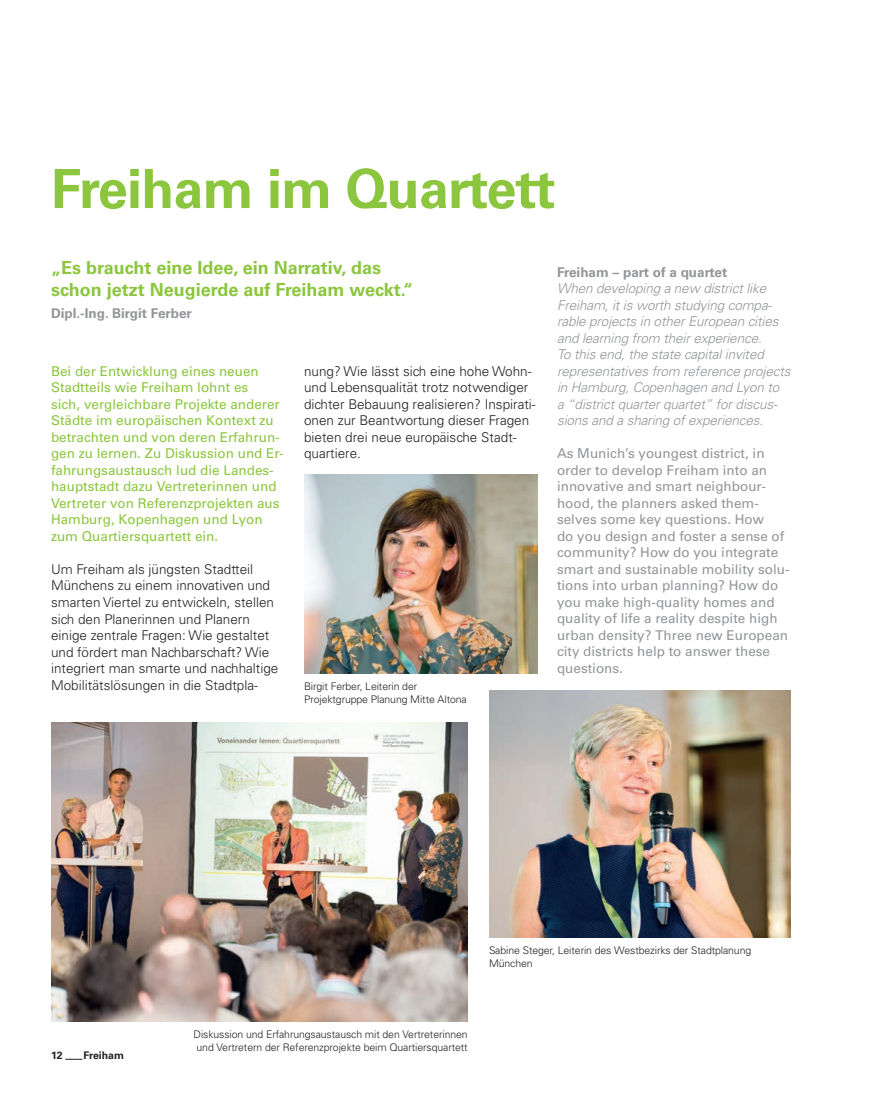
<style>
.page{position:relative;width:893px;height:1106px;background:#fff}
.page>*{position:absolute;margin:0;border:0;box-sizing:border-box;transform-origin:0 0}
.t1{font:700 54px "Univers CE";letter-spacing:-.015em;color:#8bc63e}
.t2{font:700 18px/21.8px "Univers CE";color:#8bc63e}
.t3{font:300 13.5px/16.5px "Univers CE";color:#231f20}
.t4{font:13.5px/16.5px "Univers";color:#939598}
.t5{font:13.5px/16.5px "Univers";color:#8bc63e}
.t6{font:italic 300 13.5px/16.5px "Univers";letter-spacing:-.01em;color:#939598}
.t7{font:700 13.5px "Univers CE";color:#939598}
.t8{font:300 10.5px/13.2px "Univers";letter-spacing:-.01em;color:#231f20}
.t9{font:700 10.5px "Univers CE";color:#231f20}
.s1{font-family:"Univers CE";font-weight:700;font-style:normal}
</style>
<div class="page">
<svg style="left:65px;top:1059px;width:17px;height:1px"></svg>
<img style="left:304px;top:475px;width:234px;height:198px">
<img style="left:51px;top:722px;width:417px;height:299px">
<img style="left:489px;top:690px;width:302px;height:247px">
<h1 class="t1" style="left:51px;top:157px;width:506px">Freiham im Quartett</h1>
<p class="t2" style="left:51px;top:257px;width:364px">„Es braucht eine Idee, ein Narrativ, das schon jetzt Neugierde auf Freiham weckt.“</p>
<p class="t7" style="left:51px;top:305px;width:142px">Dipl.-Ing. Birgit Ferber</p>
<p class="t5" style="left:51px;top:363px;width:234px">Bei der Entwicklung eines neuen Stadtteils wie Freiham lohnt es<br>sich, vergleichbare Projekte anderer Städte im europäischen Kontext zu betrachten und von deren Erfahrun&shy;gen zu lernen. Zu Diskussion und Er&shy;fahrungsaustausch lud die Landes&shy;hauptstadt dazu Vertreterinnen und Vertreter von Referenzprojekten aus Hamburg, Kopenhagen und Lyon zum Quartiersquartett ein.</p>
<p class="t3" style="left:51px;top:561px;width:229px">Um Freiham als jüngsten Stadtteil Münchens zu einem innovativen und smarten Viertel zu entwickeln, stellen sich den Planerinnen und Planern einige zentrale Fragen: Wie gestaltet und fördert man Nachbarschaft? Wie integriert man smarte und nachhaltige Mobilitäts lösungen in die Stadtpla-</p>
<p class="t3" style="left:304px;top:363px;width:233px">nung? Wie lässt sich eine hohe Wohn&shy;und Lebensqualität trotz notwendiger dichter Bebauung realisieren? Inspirati&shy;onen zur Beantwortung dieser Fragen bieten drei neue europäische Stadt&shy;quartiere.</p>
<p class="t8" style="left:304px;top:679px;width:164px">Birgit Ferber, Leiterin der<br>Projektgruppe Planung Mitte Altona</p>
<p class="t6" style="left:557px;top:264px;width:235px"><span class="s1">Freiham – part of a quartet<br></span>When developing a new district like Freiham, it is worth studying compa&shy;rable projects in other European cities and learning from their experience.<br>To this end, the state capital invited representatives from reference projects in Hamburg, Copenhagen and Lyon to<br>a “district quarter quartet” for discus&shy;sions and a sharing of experiences.</p>
<p class="t4" style="left:557px;top:445px;width:234px">As Munich’s youngest district, in order to develop Freiham into an innovative and smart neighbour&shy;hood, the planners asked them&shy;selves some key questions. How<br>do you design and foster a sense of community? How do you integrate smart and sustainable mobility solu&shy;tions into urban planning? How do you make high-quality homes and quality of life a reality despite high urban density? Three new European city districts help to answer these questions.</p>
<p class="t9" style="left:51px;top:1049px;width:13px">12</p>
<p class="t9" style="left:84px;top:1049px;width:42px">Freiham</p>
<p class="t8" style="left:489px;top:943px;width:264px">Sabine Steger, Leiterin des Westbezirks der Stadtplanung<br>München</p>
<p class="t8" style="left:194px;top:1027px;width:276px">Diskussion und Erfahrungsaustausch mit den Vertreterinnen und Vertretern der Referenzprojekte beim Quartiersquartett</p>
</div>
